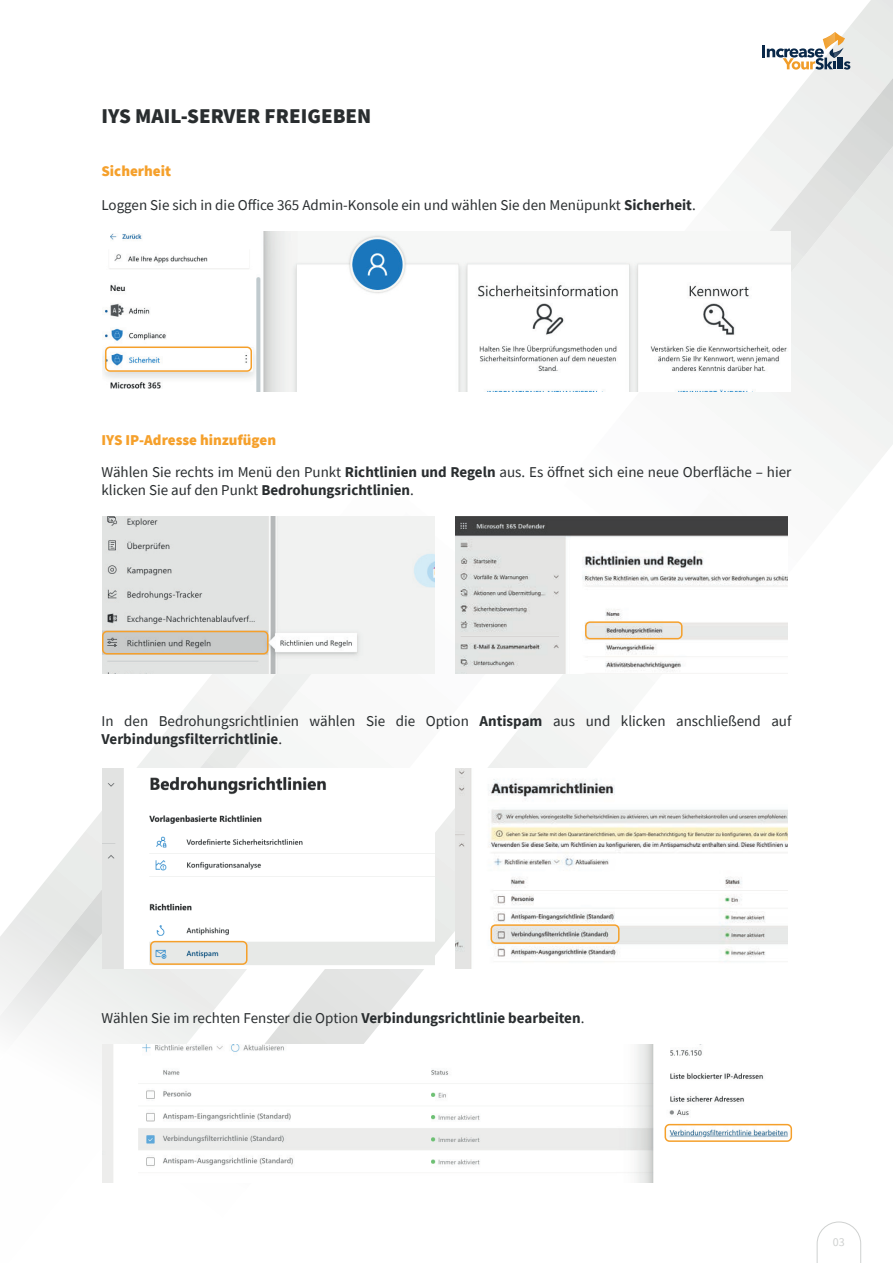
<style>
.page{position:relative;width:893px;height:1263px;background:#fff}
.page>*{position:absolute;margin:0;border:0;box-sizing:border-box;transform-origin:0 0}
.t1{font:900 21px "Source Sans Pro";color:#292d2f}
.t2{font:15px/18px "Source Sans Pro";color:#292d2f}
.t3{font:900 15px "Source Sans Pro";color:#f5a02b}
.t4{font:12px "Source Sans Pro";color:#cfd1d0}
.s1{font-weight:700}
</style>
<div class="page">
<svg style="left:564px;top:383px;width:329px;height:134px"></svg>
<img style="left:733px;top:0;width:160px;height:383px">
<svg style="left:435px;top:559px;width:267px;height:486px"></svg>
<img style="left:656px;top:488px;width:117px;height:29px">
<img style="left:0;top:516px;width:428px;height:667px">
<svg style="left:762px;top:32px;width:88px;height:38px"></svg>
<svg style="left:816px;top:1221px;width:45px;height:42px"></svg>
<img style="left:103px;top:231px;width:687px;height:161px">
<img style="left:103px;top:1045px;width:685px;height:138px">
<img style="left:103px;top:517px;width:332px;height:157px">
<img style="left:103px;top:769px;width:332px;height:200px">
<img style="left:456px;top:517px;width:332px;height:157px">
<img style="left:456px;top:769px;width:332px;height:200px">
<div style="left:307px;top:359px;width:142px;height:64px;background:#fff;border-radius:4px"></div>
<div style="left:105px;top:346px;width:147px;height:26px;border:2px solid #f5a02b;border-radius:4px"></div>
<div style="left:102px;top:631px;width:166px;height:23px;border:2px solid #f5a02b;border-radius:4px"></div>
<div style="left:585px;top:621px;width:97px;height:18px;border:2px solid #f5a02b;border-radius:4px"></div>
<div style="left:490px;top:924px;width:129px;height:20px;border:2px solid #f5a02b;border-radius:4px"></div>
<div style="left:150px;top:941px;width:97px;height:24px;border:2px solid #f5a02b;border-radius:4px"></div>
<div style="left:664px;top:1124px;width:128px;height:18px;border:2px solid #f5a02b;border-radius:4px"></div>
<div style="left:305px;top:301px;width:140px;height:61px;background:#fff;border-radius:4px"></div>
<h1 class="t1" style="left:101px;top:101px;width:271px">IYS MAIL-SERVER FREIGEBEN</h1>
<p class="t3" style="left:101px;top:160px;width:71px">Sicherheit</p>
<p class="t2" style="left:101px;top:196px;width:596px">Loggen Sie sich in die Office 365 Admin-Konsole ein und wählen Sie den Menüpunkt <span class="s1">Sicherheit</span>.</p>
<p class="t3" style="left:101px;top:430px;width:176px">IYS IP-Adresse hinzufügen</p>
<p class="t2" style="left:101px;top:463px;width:691px">Wählen Sie rechts im Menü den Punkt <span class="s1">Richtlinien und Regeln</span> aus. Es öffnet sich eine neue Oberfläche – hier klicken Sie auf den Punkt <span class="s1">Bedrohungsrichtlinien</span>.</p>
<p class="t2" style="left:101px;top:712px;width:691px">In den Bedrohungsrichtlinien wählen Sie die Option <span class="s1">Antispam</span> aus und klicken anschließend auf<br><span class="s1">Verbindungsfilterrichtlinie</span>.</p>
<p class="t2" style="left:101px;top:1009px;width:484px">Wählen Sie im rechten Fenster die Option <span class="s1">Verbindungsrichtlinie bearbeiten</span>.</p>
<p class="t4" style="left:833px;top:1234px;width:13px">03</p>
</div>
